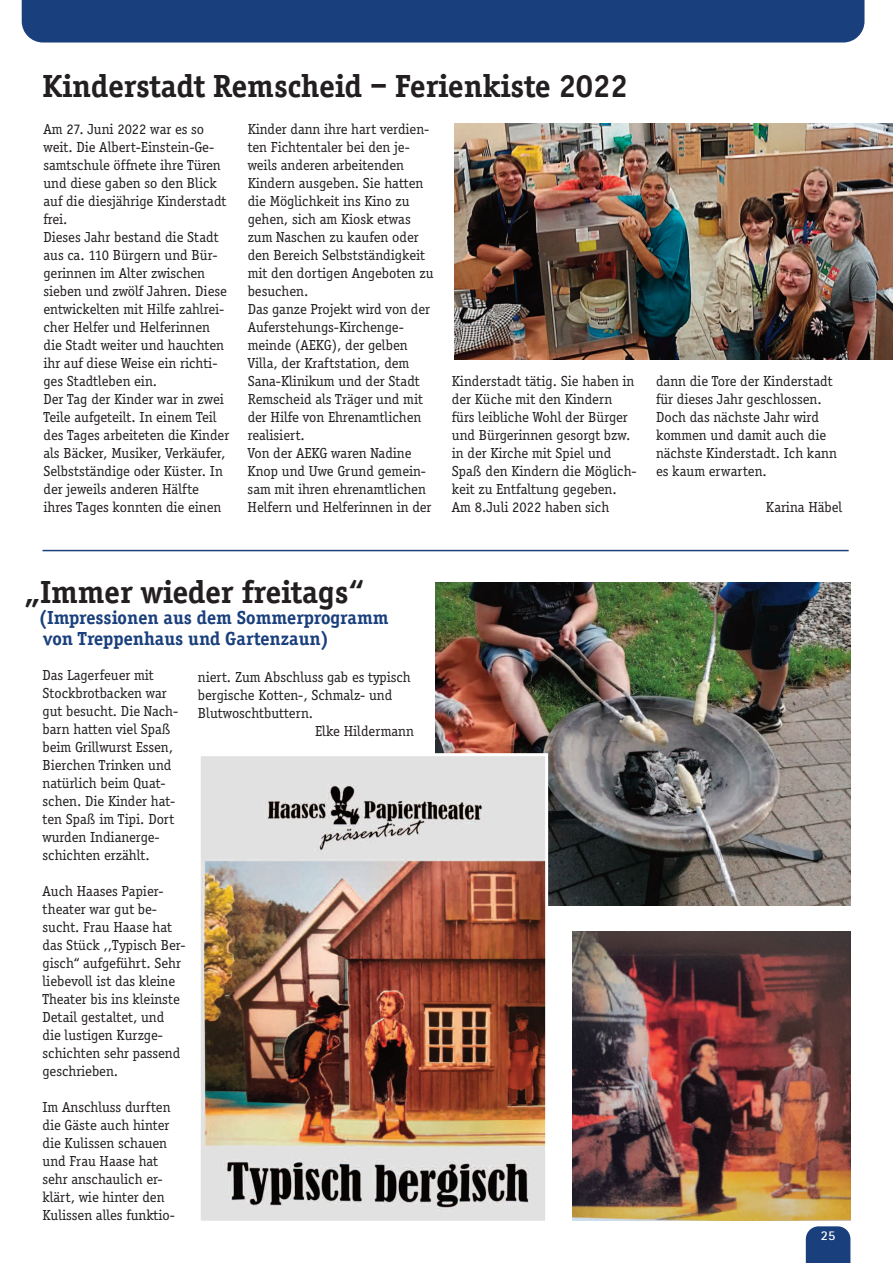
<style>
.page{position:relative;width:893px;height:1263px;background:#fff}
.page>*{position:absolute;margin:0;border:0;box-sizing:border-box;transform-origin:0 0}
.t1{font:700 33px "Officina Serif";color:#231f20}
.t2{font:700 19.5px/21px "Officina Serif";color:#193f7d}
.t3{font:15px/18px "Officina Serif";color:#231f20}
.t4{font:700 13.5px "Rotis Sans Serif";color:#fff}
</style>
<div class="page">
<div style="left:806px;top:1226px;width:44px;height:37px;background:#193f7d"></div>
<img style="left:454px;top:123px;width:439px;height:236px">
<div style="left:22px;top:0;width:842px;height:43px;background:#193f7d"></div>
<img style="left:572px;top:931px;width:278px;height:289px">
<img style="left:436px;top:583px;width:414px;height:323px">
<img style="left:202px;top:757px;width:342px;height:463px">
<div style="left:198px;top:753px;width:350px;height:471px;border:3px solid #fff"></div>
<hr style="left:43px;top:550px;width:806px;height:1px;background:#193f7d">
<h1 class="t1" style="left:43px;top:66px;width:587px">Kinderstadt Remscheid – Ferienkiste 2022</h1>
<p class="t3" style="left:43px;top:120px;width:187px">Am 27. Juni 2022 war es so weit. Die Albert-Einstein-Ge&shy;samtschule öffnete ihre Türen und diese gaben so den Blick auf die diesjährige Kinderstadt frei.<br>Dieses Jahr bestand die Stadt aus ca. 110 Bürgern und Bür&shy;gerinnen im Alter zwischen sieben und zwölf Jahren. Diese entwickelten mit Hilfe zahlrei&shy;cher Helfer und Helferinnen die Stadt weiter und hauchten ihr auf diese Weise ein richti&shy;ges Stadtleben ein.<br>Der Tag der Kinder war in zwei<br>Teile aufgeteilt. In einem Teil des Tages arbeiteten die Kinder als Bäcker, Musiker, Verkäufer,<br>Selbstständige oder Küster. In der jeweils anderen Hälfte ihres Tages konnten die einen</p>
<p class="t3" style="left:248px;top:120px;width:187px">Kinder dann ihre hart verdien&shy;ten Fichtentaler bei den je&shy;weils anderen arbeitenden<br>Kindern ausgeben. Sie hatten die Möglichkeit ins Kino zu gehen, sich am Kiosk etwas zum Naschen zu kaufen oder den Bereich Selbstständigkeit mit den dortigen Angeboten zu besuchen.<br>Das ganze Projekt wird von der<br>Auferstehungs-Kirchenge&shy;meinde (AEKG), der gelben<br>Villa, der Kraftstation, dem<br>Sana-Klinikum und der Stadt<br>Remscheid als Träger und mit der Hilfe von Ehrenamtlichen realisiert.<br>Von der AEKG waren Nadine<br>Knop und Uwe Grund gemein&shy;sam mit ihren ehrenamtlichen<br>Helfern und Helferinnen in der</p>
<p class="t3" style="left:452px;top:371px;width:186px">Kinderstadt tätig. Sie haben in der Küche mit den Kindern fürs leibliche Wohl der Bürger und Bürgerinnen gesorgt bzw. in der Kirche mit Spiel und<br>Spaß den Kindern die Möglich&shy;keit zu Entfaltung gegeben.<br>Am 8.Juli 2022 haben sich</p>
<p class="t3" style="left:656px;top:371px;width:182px">dann die Tore der Kinderstadt für dieses Jahr geschlossen.<br>Doch das nächste Jahr wird kommen und damit auch die nächste Kinderstadt. Ich kann es kaum erwarten.</p>
<p class="t3" style="left:766px;top:497px;width:78px">Karina Häbel</p>
<h1 class="t1" style="left:24px;top:572px;width:342px">„Immer wieder freitags“</h1>
<h2 class="t2" style="left:39px;top:607px;width:351px">(Impressionen aus dem Sommerprogramm von Treppenhaus und Gartenzaun)</h2>
<p class="t3" style="left:198px;top:668px;width:214px">niert. Zum Abschluss gab es typisch</p>
<p class="t3" style="left:198px;top:686px;width:196px">bergische Kotten-, Schmalz- und</p>
<p class="t3" style="left:198px;top:704px;width:117px">Blutwoschtbuttern.</p>
<p class="t3" style="left:315px;top:722px;width:100px">Elke Hildermann</p>
<p class="t3" style="left:43px;top:665px;width:137px">Das Lagerfeuer mit<br>Stockbrotbacken war gut besucht. Die Nach&shy;barn hatten viel Spaß beim Grillwurst Essen,<br>Bierchen Trinken und natürlich beim Quat&shy;schen. Die Kinder hat&shy;ten Spaß im Tipi. Dort wurden Indianerge&shy;schichten erzählt.</p>
<p class="t3" style="left:43px;top:881px;width:145px">Auch Haases Papier&shy;theater war gut be&shy;sucht. Frau Haase hat das Stück ,,Typisch Ber&shy;gisch“ aufgeführt. Sehr liebevoll ist das kleine<br>Theater bis ins kleinste<br>Detail gestaltet, und die lustigen Kurzge&shy;schichten sehr passend geschrieben.</p>
<p class="t3" style="left:43px;top:1097px;width:134px">Im Anschluss durften die Gäste auch hinter die Kulissen schauen und Frau Haase hat sehr anschaulich er&shy;klärt, wie hinter den<br>Kulissen alles funktio-</p>
<p class="t4" style="left:821px;top:1231px;width:16px">25</p>
</div>
